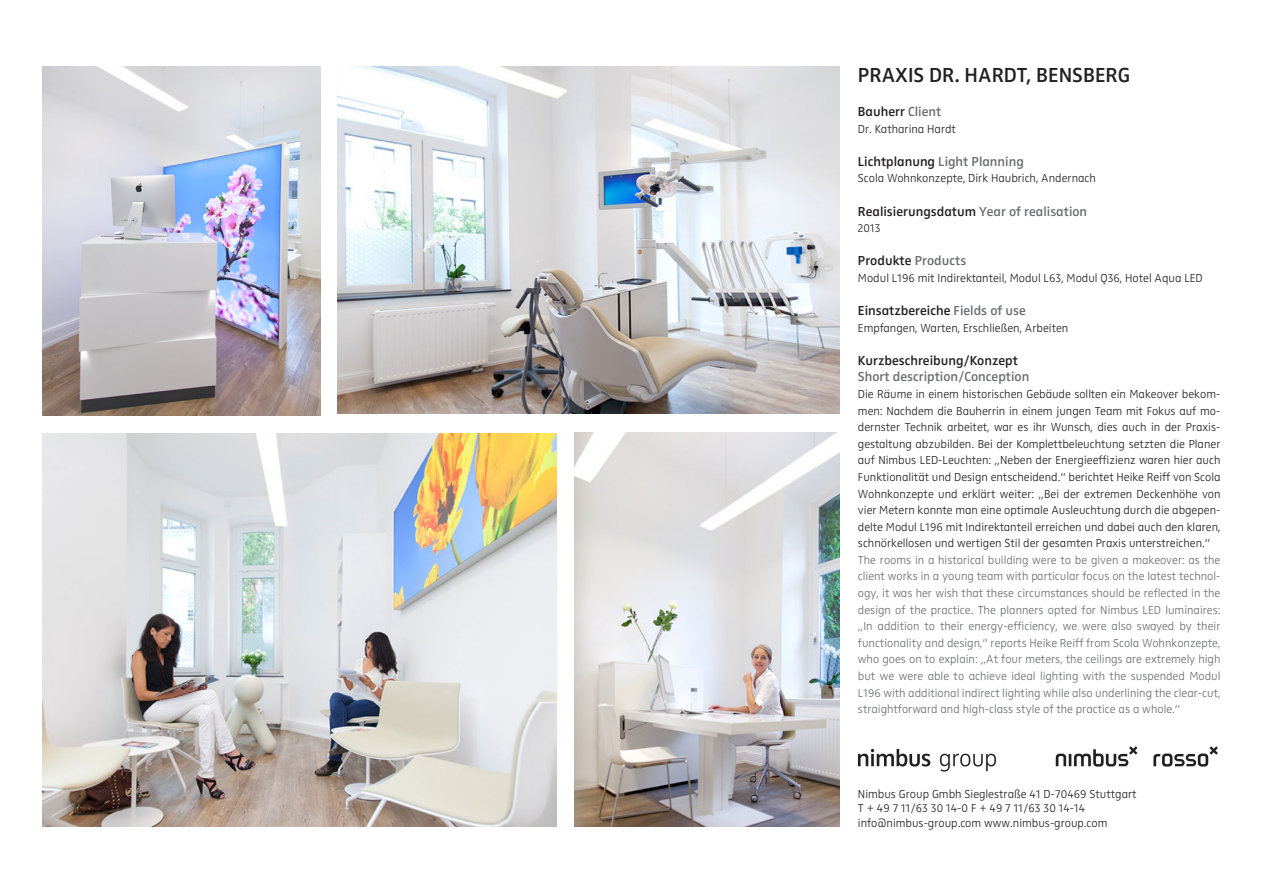
<style>
.page{position:relative;width:1263px;height:893px;background:#fff}
.page>*{position:absolute;margin:0;border:0;box-sizing:border-box;transform-origin:0 0}
.Headline{font:21px "Zwo Semi Bold LF Plain Alt";color:#231f20}
.Subhead{font:13.5px "Zwo Semi Bold LF Plain Alt";color:#231f20}
.Subhead-2{font:13.5px "Zwo Semi Bold LF Plain Alt";color:#6c6d70}
.Fließtext{font:12px/16.6px "Zwo Light LF Plain Alt";color:#231f20;text-align:justify}
.Fließtext-2{font:12px/16.6px "Zwo Light LF Plain Alt";color:#6c6d70;text-align:justify}
.Subhead-3{font:12px "Zwo Light LF Plain Alt";color:#231f20}
.s1{color:#6c6d70}
.s2{color:#231f20}
</style>
<div class="page">
<svg style="left:858px;top:749px;width:72px;height:17px"></svg>
<svg style="left:940px;top:754px;width:56px;height:17px"></svg>
<svg style="left:1056px;top:746px;width:81px;height:21px"></svg>
<svg style="left:1153px;top:746px;width:65px;height:21px"></svg>
<img style="left:337px;top:66px;width:503px;height:348px">
<img style="left:43px;top:434px;width:513px;height:393px">
<img style="left:43px;top:66px;width:277px;height:349px">
<img style="left:574px;top:432px;width:266px;height:395px">
<p class="Headline" style="left:858px;top:63px;width:227px">praxis dr. hardt, bensber</p>
<p class="Headline" style="left:1118px;top:63px;width:14px">g</p>
<p class="Subhead" style="left:858px;top:104px;width:85px">Bauherr <span class="s1">Client</span></p>
<p class="Subhead-3" style="left:858px;top:121px;width:100px">Dr. Katharina Hardt</p>
<p class="Subhead-2" style="left:858px;top:153px;width:167px"><span class="s2">Lichtplanung</span> Light Planning</p>
<p class="Subhead-3" style="left:858px;top:171px;width:239px">Scola Wohnkonzepte, Dirk Haubrich, Andernach</p>
<p class="Subhead" style="left:858px;top:203px;width:231px">Realisierungsdatum <span class="s1">Year of realisation</span></p>
<p class="Subhead-3" style="left:858px;top:221px;width:24px">2013</p>
<p class="Subhead" style="left:858px;top:253px;width:110px">Produkte <span class="s1">Products</span></p>
<p class="Subhead-3" style="left:858px;top:271px;width:346px">Modul L196 mit Indirektanteil, Modul L63, Modul Q36, Hotel Aqua LED</p>
<p class="Subhead" style="left:858px;top:303px;width:169px">Einsatzbereiche <span class="s1">Fields of use</span></p>
<p class="Subhead-3" style="left:858px;top:320px;width:212px">Empfangen, Warten, Erschließen, Arbeiten</p>
<p class="Subhead" style="left:858px;top:352px;width:162px">Kurzbeschreibung/Konzept</p>
<p class="Subhead-2" style="left:858px;top:369px;width:173px">Short description/Conception</p>
<p class="Fließtext" style="left:858px;top:386px;width:364px">Die Räume in einem historischen Gebäude sollten ein Makeover bekom&shy;men: Nachdem die Bauherrin in einem jungen Team mit Fokus auf mo&shy;dernster Technik arbeitet, war es ihr Wunsch, dies auch in der Praxis&shy;gestaltung abzubilden. Bei der Komplettbeleuchtung setzten die Planer auf Nimbus LED-Leuchten: „Neben der Energieeffizienz waren hier auch Funktionalität und Design entscheidend.“ berichtet Heike Reiff von Scola Wohnkonzepte und erklärt weiter: „Bei der extremen Deckenhöhe von vier Metern konnte man eine optimale Ausleuchtung durch die abgepen&shy;delte Modul L196 mit Indirektanteil erreichen und dabei auch den klaren, schnörkellosen und wertigen Stil der gesamten Praxis unterstreichen.“</p>
<p class="Fließtext-2" style="left:858px;top:551px;width:364px">The rooms in a historical building were to be given a makeover: as the client works in a young team with particular focus on the latest technol&shy;ogy, it was her wish that these circumstances should be reflected in the design of the practice. The planners opted for Nimbus LED luminaires: „In addition to their energy-efficiency, we were also swayed by their functionality and design,“ reports Heike Reiff from Scola Wohnkonzepte, who goes on to explain: „At four meters, the ceilings are extremely high but we were able to achieve ideal lighting with the suspended Modul L196 with additional indirect lighting while also underlining the clear-cut, straightforward and high-class style of the practice as a whole.“</p>
<p class="Fließtext" style="left:858px;top:785px;width:280px">Nimbus Group Gmbh Sieglestraße 41 D-70469 Stuttgart</p>
<p class="Fließtext" style="left:858px;top:800px;width:229px">T + 49 7 11/63 30 14-0 F + 49 7 11/63 30 14-14</p>
<p class="Fließtext" style="left:858px;top:814px;width:251px">info@nimbus-group.com www.nimbus-group.com</p>
</div>
